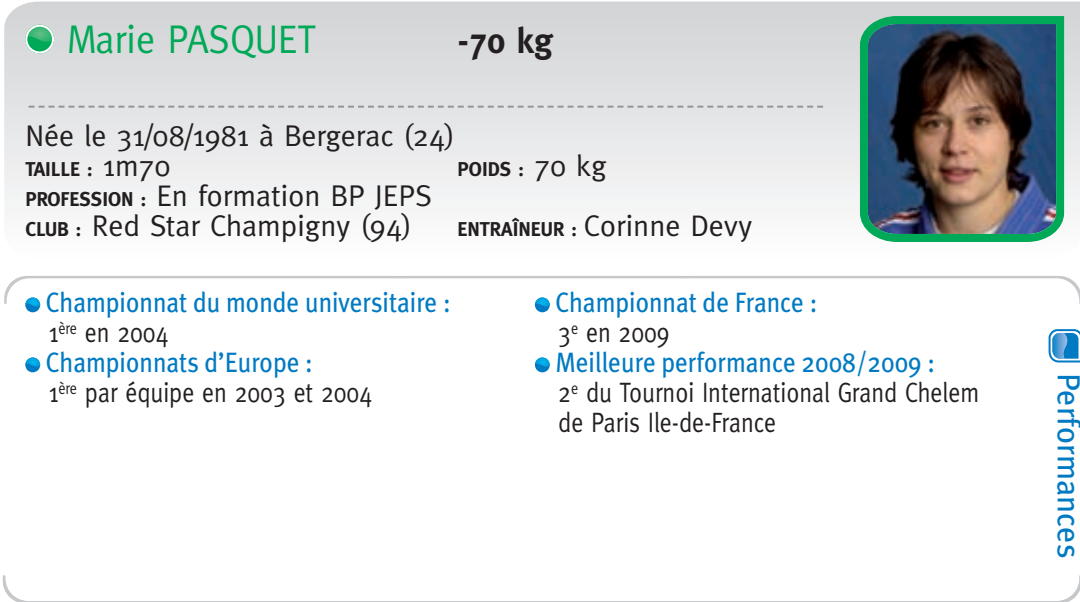
<style>
.page{position:relative;width:1080px;height:602px;background:#fff}
.page>*{position:absolute;margin:0;border:0;box-sizing:border-box;transform-origin:0 0}
.t1{font:40px "Meta";color:#00a957;scale:.95 1}
.t2{font:700 36px "Meta";color:#231f20;scale:.95 1}
.t3{font:32px "Meta Plus";color:#007ac2}
.t4{font:30px/30px "Meta";color:#231f20}
.t5{font:28px "Meta Plus";color:#007ac2;scale:.9 1}
.t6{font:28px/30px "Meta";color:#231f20;scale:.85 1}
.t7{font:700 20px "Meta";color:#231f20}
.s1{font-weight:400;font-size:30px}
.s2{font-weight:700;font-size:20px}
</style>
<div class="page">
<svg style="left:4px;top:2px;width:1076px;height:214px"></svg>
<svg style="left:29px;top:106px;width:794px;height:2px;background:#babbbe"></svg>
<svg style="left:25px;top:25px;width:29px;height:28px"></svg>
<div style="left:25px;top:25px;width:29px;height:28px;border:4px solid #fff;border-radius:50%"></div>
<svg style="left:25px;top:357px;width:15px;height:15px"></svg>
<svg style="left:25px;top:304px;width:15px;height:8px"></svg>
<svg style="left:535px;top:357px;width:15px;height:15px"></svg>
<svg style="left:535px;top:304px;width:15px;height:8px"></svg>
<img style="left:860px;top:16px;width:204px;height:226px">
<svg style="left:4px;top:276px;width:1076px;height:28px"></svg>
<svg style="left:1048px;top:329px;width:32px;height:33px"></svg>
<svg style="left:3px;top:575px;width:1077px;height:27px"></svg>
<h1 class="t1" style="left:67px;top:16px;width:264px">Marie PASQUET</h1>
<p class="t2" style="left:457px;top:20px;width:102px">-70 kg</p>
<p class="t4" style="left:25px;top:120px;width:431px">Née le 31/08/1981 à Bergerac (24)</p>
<p class="t7" style="left:25px;top:157px;width:147px">TAILLE : <span class="s1">1m70</span></p>
<p class="t7" style="left:457px;top:157px;width:151px">POIDS : <span class="s1">70 kg</span></p>
<p class="t4" style="left:25px;top:180px;width:408px"><span class="s2">PROFESSION :</span> En formation BP JEPS<br><span class="s2">CLUB :</span> Red Star Champigny (94)</p>
<p class="t7" style="left:457px;top:217px;width:296px">ENTRAÎNEUR : <span class="s1">Corinne Devy</span></p>
<p class="t5" style="left:46px;top:286px;width:451px">Championnat du monde universitaire :</p>
<p class="t6" style="left:49px;top:317px;width:142px">1<sup>ère</sup> en 2004</p>
<p class="t5" style="left:46px;top:346px;width:298px">Championnats d’Europe :</p>
<p class="t6" style="left:49px;top:377px;width:382px">1<sup>ère</sup> par équipe en 2003 et 2004</p>
<p class="t5" style="left:555px;top:286px;width:293px">Championnat de France :</p>
<p class="t6" style="left:558px;top:317px;width:132px">3<sup>e</sup> en 2009</p>
<p class="t5" style="left:555px;top:346px;width:423px">Meilleure performance 2008/2009 :</p>
<p class="t6" style="left:558px;top:377px;width:496px">2<sup>e</sup> du Tournoi International Grand Chelem de Paris Ile-de-France</p>
<p class="t3" style="left:1087px;top:373px;width:187px;rotate:90deg">Performances</p>
</div>
